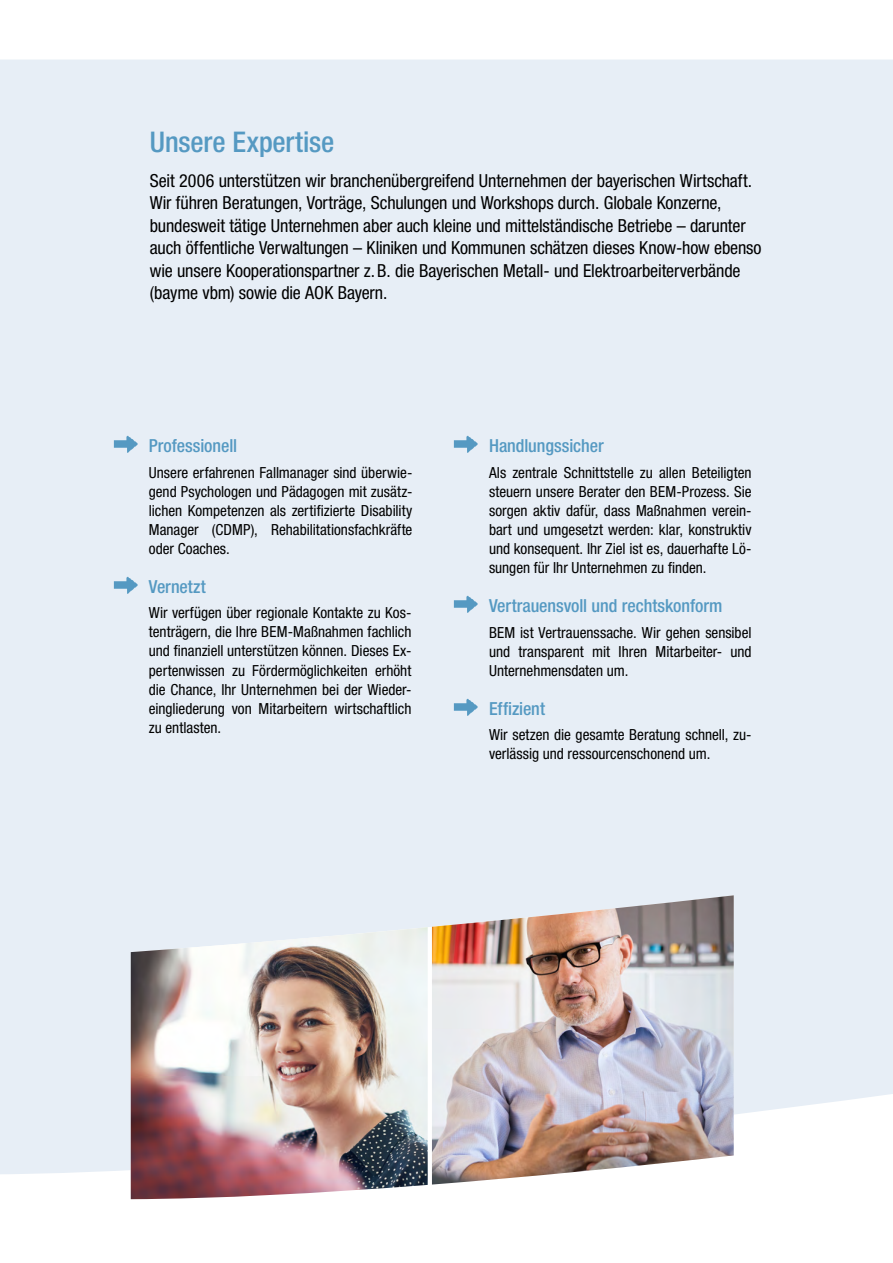
<style>
.page{position:relative;width:893px;height:1263px;background:#fff}
.page>*{position:absolute;margin:0;border:0;box-sizing:border-box;transform-origin:0 0}
.t1{font:500 condensed 28.5px "Bfz";letter-spacing:-.005em;color:#5599c2}
.t2{font:condensed 18px/22.5px "Bfz";letter-spacing:-.01em;color:#000}
.t3{font:500 condensed 18px "Bfz";letter-spacing:-.005em;color:#5599c2}
.t4{font:condensed 15.3px/19px "Bfz";color:#000;text-align:justify}
</style>
<div class="page">
<div style="left:0;top:60px;width:893px;height:1140px;background:#e7eef6"></div>
<svg style="left:131px;top:895px;width:603px;height:304px;fill:#e7eef6"></svg>
<img style="left:432px;top:895px;width:302px;height:289px">
<img style="left:131px;top:927px;width:297px;height:272px">
<img style="left:453px;top:697px;width:25px;height:19px">
<img style="left:112px;top:435px;width:26px;height:19px">
<img style="left:453px;top:435px;width:25px;height:19px">
<img style="left:112px;top:576px;width:26px;height:19px">
<img style="left:453px;top:594px;width:25px;height:19px">
<h1 class="t1" style="left:150px;top:125px;width:186px">Unsere Expertise</h1>
<p class="t2" style="left:150px;top:169px;width:613px">Seit 2006 unterstützen wir branchenübergreifend Unternehmen der bayerischen Wirtschaft.<br>Wir führen Beratungen, Vorträge, Schulungen und Workshops durch. Globale Konzerne, bundesweit tätige Unternehmen aber auch kleine und mittelständische Betriebe – darunter auch öffentliche Verwaltungen – Kliniken und Kommunen schätzen dieses Know-how ebenso wie unsere Kooperationspartner z.B. die Bayerischen Metall- und Elektroarbeiterverbände (bayme vbm) sowie die AOK Bayern.</p>
<p class="t3" style="left:149px;top:435px;width:90px">Professionell</p>
<p class="t4" style="left:149px;top:462px;width:265px">Unsere erfahrenen Fallmanager sind überwie&shy;gend Psychologen und Pädagogen mit zusätz&shy;lichen Kompetenzen als zertifizierte Disability Manager (CDMP), Rehabilitationsfachkräfte oder Coaches.</p>
<p class="t3" style="left:149px;top:576px;width:59px">Vernetzt</p>
<p class="t4" style="left:149px;top:603px;width:264px">Wir verfügen über regionale Kontakte zu Kos&shy;tenträgern, die Ihre BEM-Maßnahmen fachlich und finanziell unterstützen können. Dieses Ex&shy;pertenwissen zu Fördermöglichkeiten erhöht die Chance, Ihr Unternehmen bei der Wieder&shy;eingliederung von Mitarbeitern wirtschaftlich zu entlasten.</p>
<p class="t3" style="left:489px;top:435px;width:116px">Handlungssicher</p>
<p class="t4" style="left:489px;top:462px;width:264px">Als zentrale Schnittstelle zu allen Beteiligten steuern unsere Berater den BEM-Prozess. Sie sorgen aktiv dafür, dass Maßnahmen verein&shy;bart und umgesetzt werden: klar, konstruktiv und konsequent. Ihr Ziel ist es, dauerhafte Lö&shy;sungen für Ihr Unternehmen zu finden.</p>
<p class="t3" style="left:489px;top:595px;width:235px">Vertrauensvoll und rechtskonform</p>
<p class="t4" style="left:489px;top:623px;width:264px">BEM ist Vertrauenssache. Wir gehen sensibel und transparent mit Ihren Mitarbeiter- und Unternehmensdaten um.</p>
<p class="t3" style="left:489px;top:698px;width:57px">Effizient</p>
<p class="t4" style="left:489px;top:725px;width:264px">Wir setzen die gesamte Beratung schnell, zu&shy;verlässig und ressourcenschonend um.</p>
</div>
